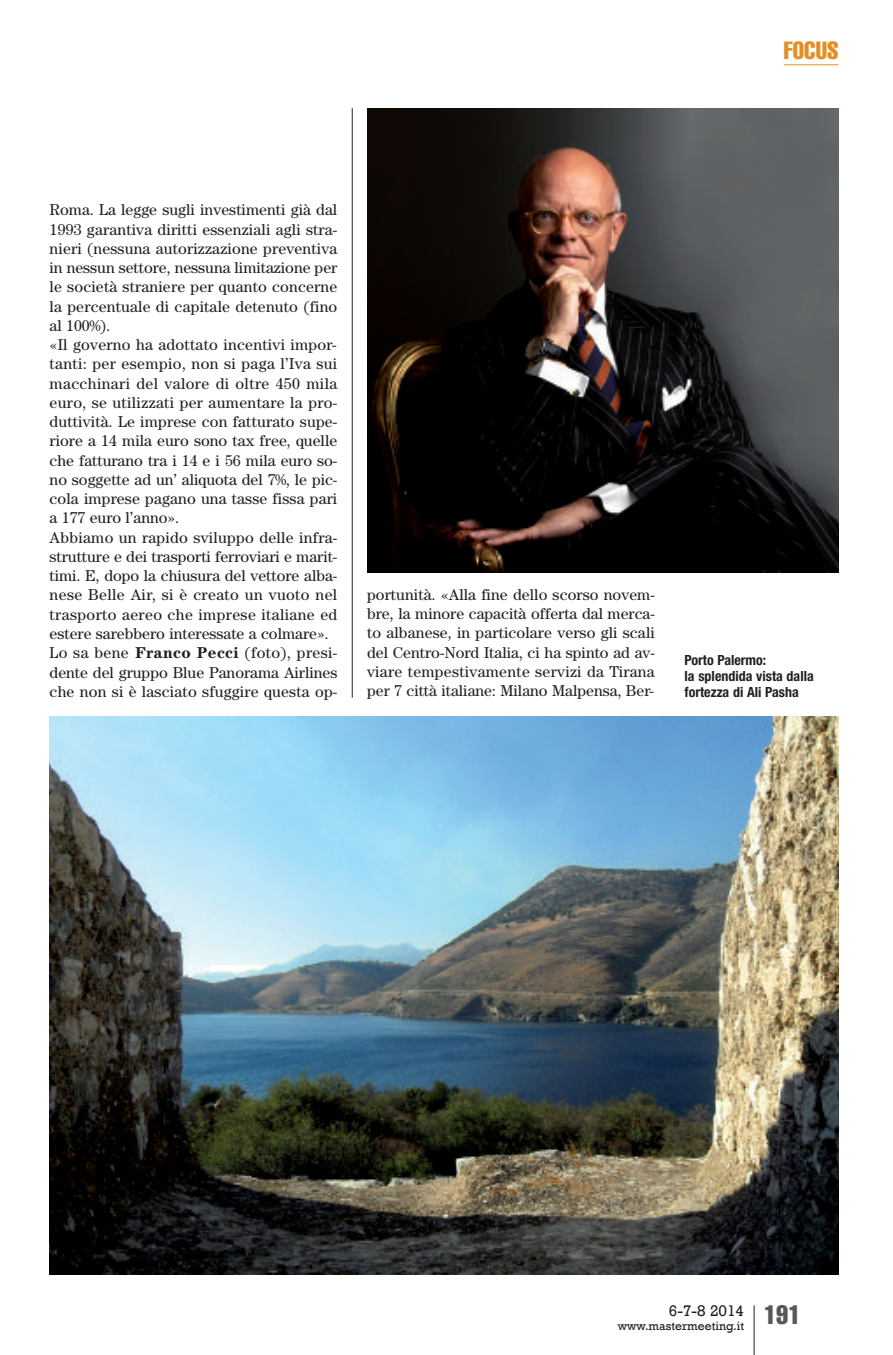
<style>
.page{position:relative;width:893px;height:1355px;background:#fff}
.page>*{position:absolute;margin:0;border:0;box-sizing:border-box;transform-origin:0 0}
.t1{font:extra-condensed 24.5px "Helvetica";color:#e38f24}
.t2{font:15.75px/19.2px "Century";letter-spacing:.01em;color:#231f20}
.t3{font:15.75px "Rockwell";color:#231f20}
.t4{font:700 condensed 14px/15.8px "Helvetica Neue";color:#231f20}
.t5{font:12.25px "Rockwell";color:#231f20}
.s1{font-weight:700}
</style>
<div class="page">
<hr style="left:754px;top:1305px;width:1px;height:49px;background:#231f20">
<hr style="left:784px;top:64px;width:54px;height:1px;background:#e38f24">
<hr style="left:352px;top:108px;width:1px;height:589px;background:#231f20">
<img style="left:367px;top:108px;width:471px;height:465px">
<img style="left:50px;top:716px;width:788px;height:558px">
<h1 class="t1" style="left:784px;top:42px;width:56px">FOCUS</h1>
<p class="t2" style="left:50px;top:202px;width:289px">Roma. La legge sugli investimenti già dal 1993 garantiva diritti essenziali agli stra&shy;nieri (nessuna autorizzazione preventiva in nessun settore, nessuna limitazione per le società straniere per quanto concerne la percentuale di capitale detenuto (fino al 100%).<br>«Il governo ha adottato incentivi impor&shy;tanti: per esempio, non si paga l’Iva sui macchinari del valore di oltre 450 mila euro, se utilizzati per aumentare la pro&shy;duttività. Le imprese con fatturato supe&shy;riore a 14 mila euro sono tax free, quelle che fatturano tra i 14 e i 56 mila euro so&shy;no soggette ad un’ aliquota del 7%, le pic&shy;cola imprese pagano una tasse fissa pari a 177 euro l’anno».<br>Abbiamo un rapido sviluppo delle infra&shy;strutture e dei trasporti ferroviari e marit&shy;timi. E, dopo la chiusura del vettore alba&shy;nese Belle Air, si è creato un vuoto nel trasporto aereo che imprese italiane ed estere sarebbero interessate a colmare».<br>Lo sa bene <span class="s1">Franco Pecci</span> (foto), presi&shy;dente del gruppo Blue Panorama Airlines che non si è lasciato sfuggire questa op-</p>
<p class="t2" style="left:367px;top:586px;width:289px;text-align:justify">portunità. «Alla fine dello scorso novem&shy;bre, la minore capacità offerta dal merca&shy;to albanese, in particolare verso gli scali del Centro-Nord Italia, ci ha spinto ad av&shy;viare tempestivamente servizi da Tirana per 7 città italiane: Milano Malpensa, Ber-</p>
<p class="t4" style="left:685px;top:653px;width:131px">Porto Palermo:<br>la splendida vista dalla fortezza di Ali Pasha</p>
<p class="t5" style="left:618px;top:1318px;width:184px">www.mastermeeting.it <sup>191</sup></p>
<p class="t3" style="left:669px;top:1300px;width:77px">6-7-8 2014</p>
</div>
